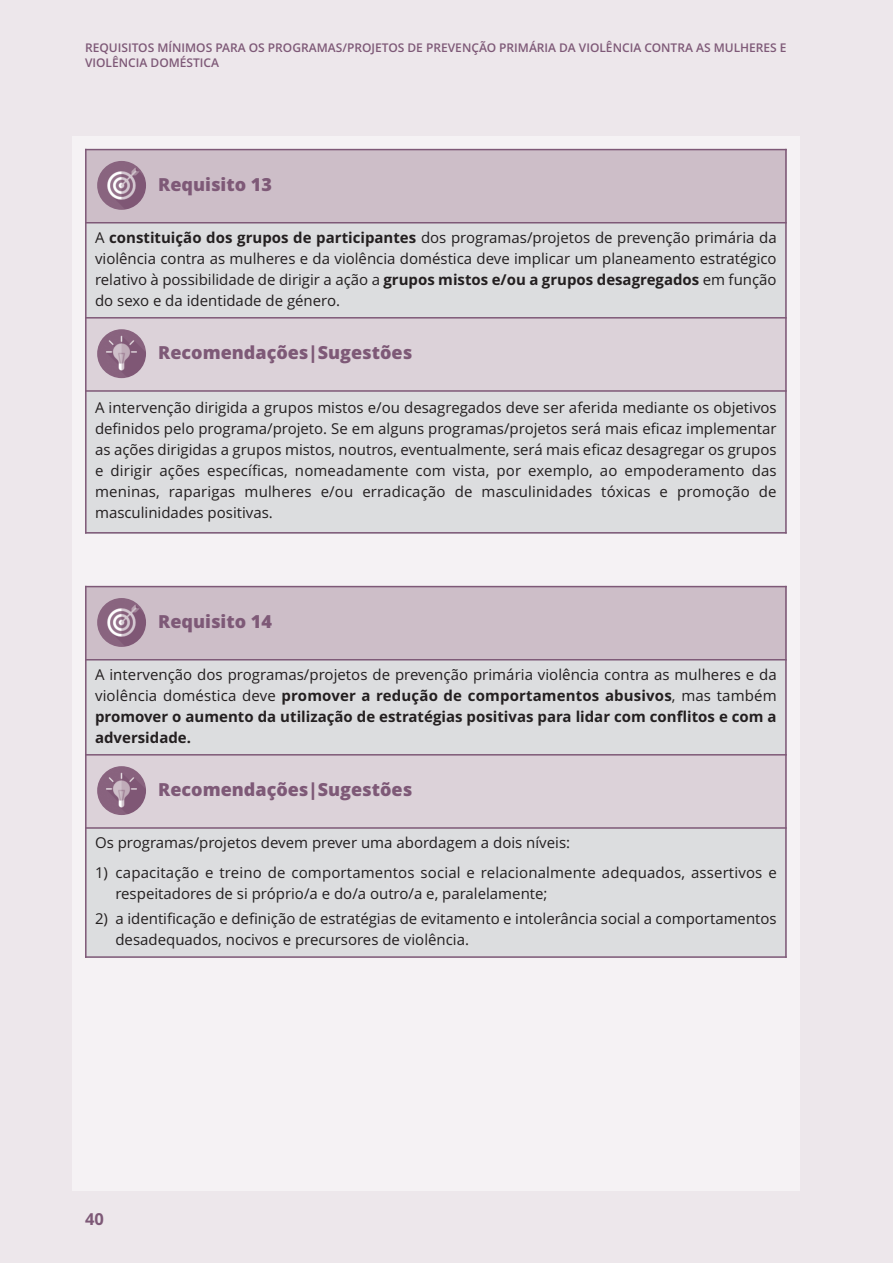
<style>
.page{position:relative;width:893px;height:1263px;background:#ede7eb}
.page>*{position:absolute;margin:0;border:0;box-sizing:border-box;transform-origin:0 0}
.t1{font:800 18px "Open Sans";color:#7e5977}
.t2{font:700 16.5px "Open Sans";color:#7e5977}
.t3{font:15px/21px "Open Sans";color:#231f20;text-align:justify}
.t4{font:700 15px/21px "Open Sans";color:#231f20;text-align:justify}
.t5{font:600 12px/15px "Open Sans";color:#7e5977}
.s1{font-weight:700}
.s2{font-weight:400}
</style>
<div class="page">
<div style="left:72px;top:136px;width:727px;height:1055px;background:#f5f2f4"></div>
<div style="left:85px;top:149px;width:702px;height:74px;background:#cdbec8"></div>
<div style="left:85px;top:223px;width:702px;height:95px;background:#dcdddf"></div>
<div style="left:85px;top:318px;width:702px;height:73px;background:#dcd2d9"></div>
<div style="left:85px;top:391px;width:702px;height:142px;background:#dcdddf"></div>
<hr style="left:85px;top:149px;width:2px;height:384px;background:#7e5977">
<hr style="left:785px;top:149px;width:2px;height:384px;background:#7e5977">
<hr style="left:85px;top:149px;width:702px;height:1px;background:#7e5977">
<hr style="left:85px;top:222px;width:702px;height:1px;background:#7e5977">
<hr style="left:85px;top:317px;width:702px;height:2px;background:#7e5977">
<hr style="left:85px;top:390px;width:702px;height:2px;background:#7e5977">
<hr style="left:85px;top:532px;width:702px;height:1px;background:#7e5977">
<img style="left:97px;top:161px;width:49px;height:49px;border-radius:50%">
<img style="left:97px;top:329px;width:49px;height:49px;border-radius:50%">
<div style="left:85px;top:586px;width:702px;height:74px;background:#cdbec8"></div>
<div style="left:85px;top:660px;width:702px;height:95px;background:#dcdddf"></div>
<div style="left:85px;top:755px;width:702px;height:73px;background:#dcd2d9"></div>
<div style="left:85px;top:828px;width:702px;height:130px;background:#dcdddf"></div>
<hr style="left:85px;top:586px;width:2px;height:372px;background:#7e5977">
<hr style="left:785px;top:586px;width:2px;height:372px;background:#7e5977">
<hr style="left:85px;top:586px;width:702px;height:1px;background:#7e5977">
<hr style="left:85px;top:659px;width:702px;height:1px;background:#7e5977">
<hr style="left:85px;top:754px;width:702px;height:1px;background:#7e5977">
<hr style="left:85px;top:827px;width:702px;height:2px;background:#7e5977">
<hr style="left:85px;top:956px;width:702px;height:2px;background:#7e5977">
<img style="left:97px;top:598px;width:49px;height:49px;border-radius:50%">
<img style="left:97px;top:766px;width:49px;height:49px;border-radius:50%">
<p class="t5" style="left:85px;top:41px;width:703px">REQUISITOS MÍNIMOS PARA OS PROGRAMAS/PROJETOS DE PREVENÇÃO PRIMÁRIA DA VIOLÊNCIA CONTRA AS MULHERES E<br>VIOLÊNCIA DOMÉSTICA</p>
<p class="t1" style="left:158px;top:177px;width:115px">Requisito 13</p>
<p class="t3" style="left:95px;top:228px;width:683px">A <span class="s1">constituição dos grupos de participantes</span> dos programas/projetos de prevenção primária da violência contra as mulheres e da violência doméstica deve implicar um planeamento estratégico relativo à possibilidade de dirigir a ação a <span class="s1">grupos mistos e/ou a grupos desagregados</span> em função do sexo e da identidade de género.</p>
<p class="t1" style="left:158px;top:345px;width:256px">Recomendações|Sugestões</p>
<p class="t3" style="left:95px;top:399px;width:683px">A intervenção dirigida a grupos mistos e/ou desagregados deve ser aferida mediante os objetivos definidos pelo programa/projeto. Se em alguns programas/projetos será mais eficaz implementar as ações dirigidas a grupos mistos, noutros, eventualmente, será mais eficaz desagregar os grupos e dirigir ações específicas, nomeadamente com vista, por exemplo, ao empoderamento das meninas, raparigas mulheres e/ou erradicação de masculinidades tóxicas e promoção de masculinidades positivas.</p>
<p class="t1" style="left:158px;top:614px;width:115px">Requisito 14</p>
<p class="t4" style="left:95px;top:665px;width:683px"><span class="s2">A intervenção dos programas/projetos de prevenção primária violência contra as mulheres e da violência doméstica deve</span> promover a redução de comportamentos abusivos<span class="s2">, mas também </span>promover o aumento da utilização de estratégias positivas para lidar com conflitos e com a adversidade.</p>
<p class="t1" style="left:158px;top:782px;width:256px">Recomendações|Sugestões</p>
<p class="t3" style="left:95px;top:834px;width:477px">Os programas/projetos devem prever uma abordagem a dois níveis:</p>
<p class="t3" style="left:115px;top:863px;width:663px;text-indent:-20px">1) capacitação e treino de comportamentos social e relacionalmente adequados, assertivos e respeitadores de si próprio/a e do/a outro/a e, paralelamente;</p>
<p class="t3" style="left:115px;top:909px;width:663px;text-indent:-20px">2) a identificação e definição de estratégias de evitamento e intolerância social a comportamentos desadequados, nocivos e precursores de violência.</p>
<p class="t2" style="left:85px;top:1212px;width:20px">40</p>
</div>
